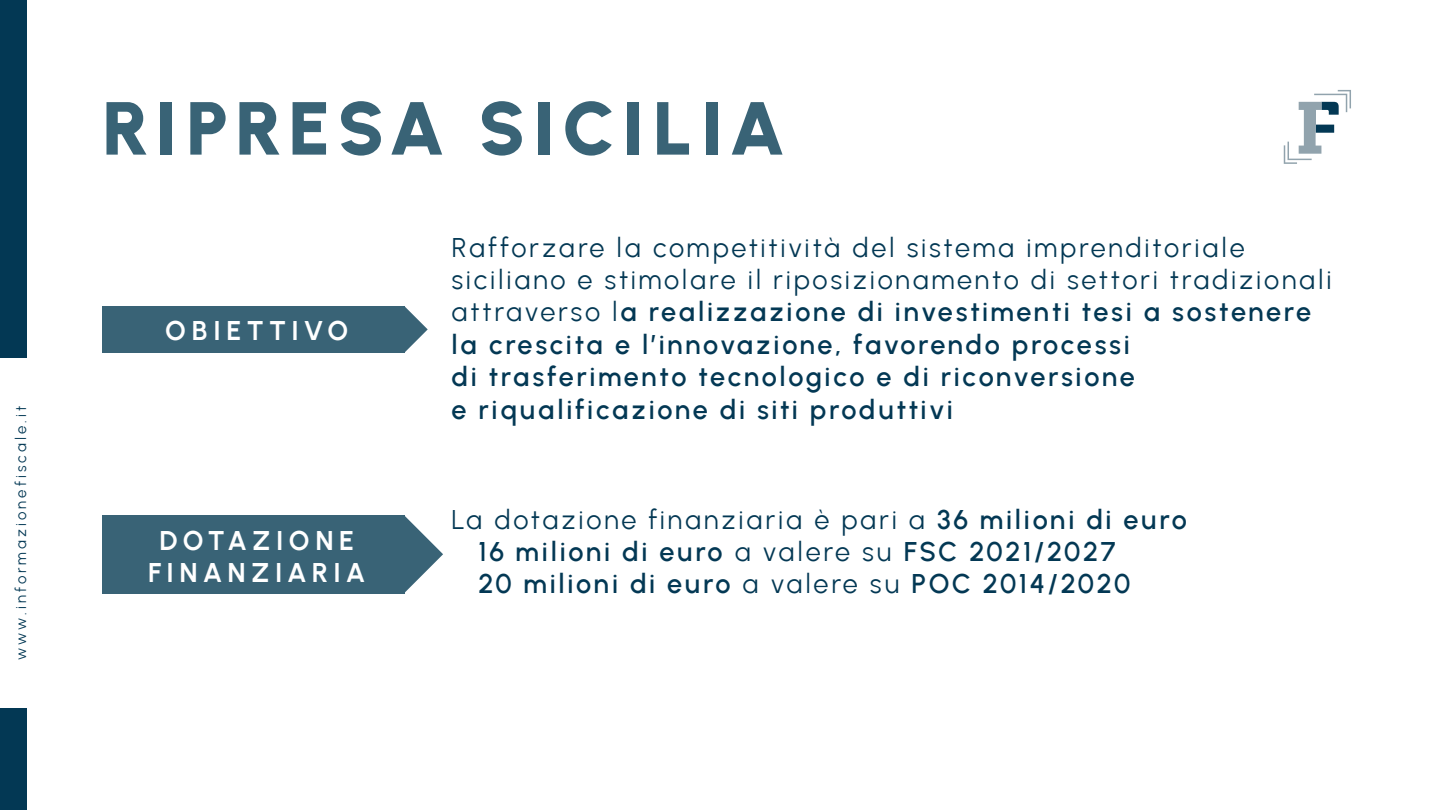
<style>
.page{position:relative;width:1440px;height:810px;background:#fff}
.page>*{position:absolute;margin:0;border:0;box-sizing:border-box;transform-origin:0 0}
.t1{font:900 75px "Urbanist";letter-spacing:.09em;color:#396376}
.t2{font:700 27px/32.4px "Urbanist";letter-spacing:.095em;color:#033854}
.t3{font:27px "Urbanist";letter-spacing:.1em;color:#033854}
.t4{font:800 27px "Urbanist";letter-spacing:.2em;color:#fff}
.t5{font:15px "Urbanist";letter-spacing:.2em;color:#033854}
.s1{font-weight:400}
.s2{font-weight:700}
</style>
<div class="page">
<svg style="left:1284px;top:90px;width:67px;height:74px"></svg>
<div style="left:0;top:0;width:27px;height:358px;background:#033854"></div>
<div style="left:0;top:708px;width:27px;height:102px;background:#033854"></div>
<div style="left:102px;top:306px;width:302px;height:47px;background:#396376"></div>
<div style="left:102px;top:515px;width:302px;height:79px;background:#396376"></div>
<svg style="left:404px;top:306px;width:24px;height:47px"></svg>
<svg style="left:404px;top:515px;width:39px;height:78px"></svg>
<p class="t5" style="left:12px;top:660px;width:255px;rotate:-90deg">www.informazionefiscale.it</p>
<p class="t1" style="left:102px;top:83px;width:685px">RIPRESA SICILIA</p>
<p class="t4" style="left:165px;top:315px;width:184px">OBIETTIVO</p>
<p class="t4" style="left:159px;top:524px;width:196px">DOTAZIONE</p>
<p class="t4" style="left:148px;top:557px;width:219px">FINANZIARIA</p>
<p class="t2" style="left:452px;top:231px;width:882px"><span class="s1">Rafforzare la competitività del sistema imprenditoriale siciliano e stimolare il riposizionamento di settori tradizionali attraverso l</span>a realizzazione di investimenti tesi a sostenere la crescita e l’innovazione, favorendo processi<br>di trasferimento tecnologico e di riconversione<br>e riqualificazione di siti produttivi</p>
<p class="t3" style="left:452px;top:503px;width:737px">La dotazione finanziaria è pari a <span class="s2">36 milioni di euro</span></p>
<p class="t2" style="left:479px;top:535px;width:639px">16 milioni di euro <span class="s1">a valere su</span> FSC 2021/2027</p>
<p class="t2" style="left:478px;top:568px;width:653px">20 milioni di euro <span class="s1">a valere su</span> POC 2014/2020</p>
</div>
